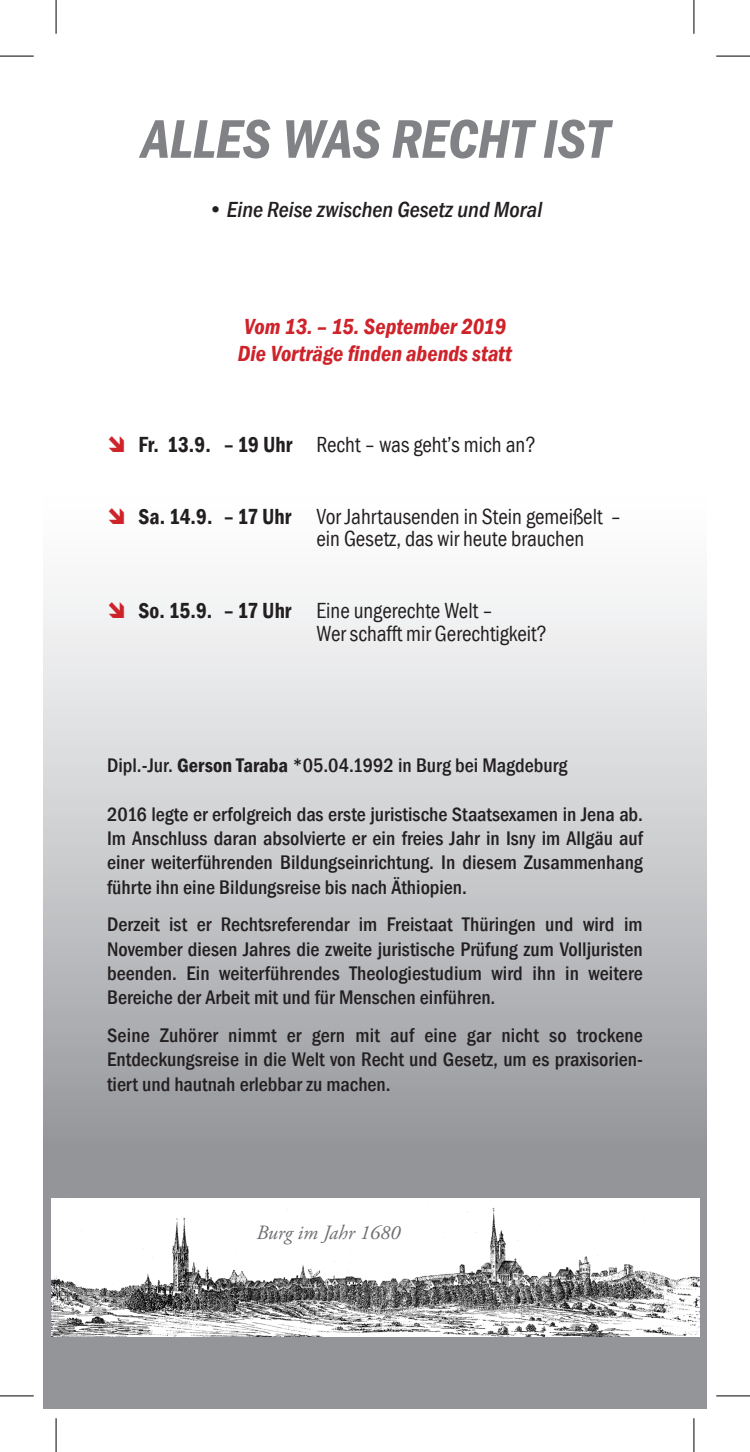
<style>
.page{position:relative;width:750px;height:1452px;background:#fff}
.page>*{position:absolute;margin:0;border:0;box-sizing:border-box;transform-origin:0 0}
.t1{font:italic 56.25px "Franklin Gothic Cd Demi";color:#808285}
.t2{font:22.5px/22.5px "Franklin Gothic Cd";color:#231f20;scale:.95 1}
.t3{font:italic 22.5px/27px "Franklin Gothic Cd Demi";color:#ce232a}
.t4{font:italic 500 22.5px "Franklin Gothic Cd";color:#231f20}
.t5{font:500 20.25px/24.3px "Franklin Gothic Cd";color:#231f20;text-align:justify}
.t6{font:italic 20.25px "Adobe Garamond Pro";color:#6c6d70}
.s1{font-family:"Franklin Gothic Cd Demi"}
.s2{font-family:"Franklin Gothic Cd Demi";font-weight:400}
</style>
<div class="page">
<svg style="left:43px;top:590px;width:664px;height:818px;background:#bdbfc1"></svg>
<img style="left:51px;top:1198px;width:649px;height:138px">
<hr style="left:0;top:56px;width:34px;height:1px;background:#000">
<hr style="left:716px;top:56px;width:34px;height:1px;background:#000">
<hr style="left:0;top:1395px;width:34px;height:1px;background:#000">
<hr style="left:716px;top:1395px;width:34px;height:1px;background:#000">
<hr style="left:56px;top:0;width:1px;height:34px;background:#000">
<hr style="left:56px;top:1418px;width:1px;height:34px;background:#000">
<hr style="left:693px;top:0;width:1px;height:34px;background:#000">
<hr style="left:693px;top:1418px;width:1px;height:34px;background:#000">
<svg style="left:109px;top:602px;width:15px;height:16px"></svg>
<h1 class="t1" style="left:141px;top:107px;width:470px">ALLES WAS RECHT IST</h1>
<p class="t4" style="left:208px;top:197px;width:336px">• Eine Reise zwischen Gesetz und Moral</p>
<p class="t3" style="left:238px;top:313px;width:276px">Vom 13. – 15. September 2019<br>Die Vorträge finden abends statt</p>
<p class="t2" style="left:139px;top:432px;width:420px"><span class="s1">Fr. 13.9. – 19 Uhr</span> Recht – was geht’s mich an?</p>
<p class="t2" style="left:316px;top:504px;width:323px;text-indent:-178px"><span class="s1">Sa. 14.9. – 17 Uhr</span> Vor Jahrtausenden in Stein gemeißelt – ein Gesetz, das wir heute brauchen</p>
<p class="t2" style="left:316px;top:599px;width:244px;text-indent:-178px"><span class="s1">So. 15.9. – 17 Uhr</span> Eine ungerechte Welt –<br>Wer schafft mir Gerechtigkeit?</p>
<p class="t5" style="left:107px;top:754px;width:462px">Dipl.-Jur. <span class="s2">Gerson Taraba</span> *05.04.1992 in Burg bei Magdeburg</p>
<p class="t5" style="left:107px;top:802px;width:537px">2016 legte er erfolgreich das erste juristische Staatsexamen in Jena ab.<br>Im Anschluss daran absolvierte er ein freies Jahr in Isny im Allgäu auf einer weiterführenden Bildungseinrichtung. In diesem Zusammenhang führte ihn eine Bildungsreise bis nach Äthiopien.</p>
<p class="t5" style="left:107px;top:913px;width:537px">Derzeit ist er Rechtsreferendar im Freistaat Thüringen und wird im November diesen Jahres die zweite juristische Prüfung zum Volljuristen beenden. Ein weiterführendes Theologiestudium wird ihn in weitere Bereiche der Arbeit mit und für Menschen einführen.</p>
<p class="t5" style="left:107px;top:1024px;width:537px">Seine Zuhörer nimmt er gern mit auf eine gar nicht so trockene Entdeckungsreise in die Welt von Recht und Gesetz, um es praxisorien&shy;tiert und hautnah erlebbar zu machen.</p>
<p class="t6" style="left:256px;top:1220px;width:145px">Burg im Jahr 1680</p>
</div>
